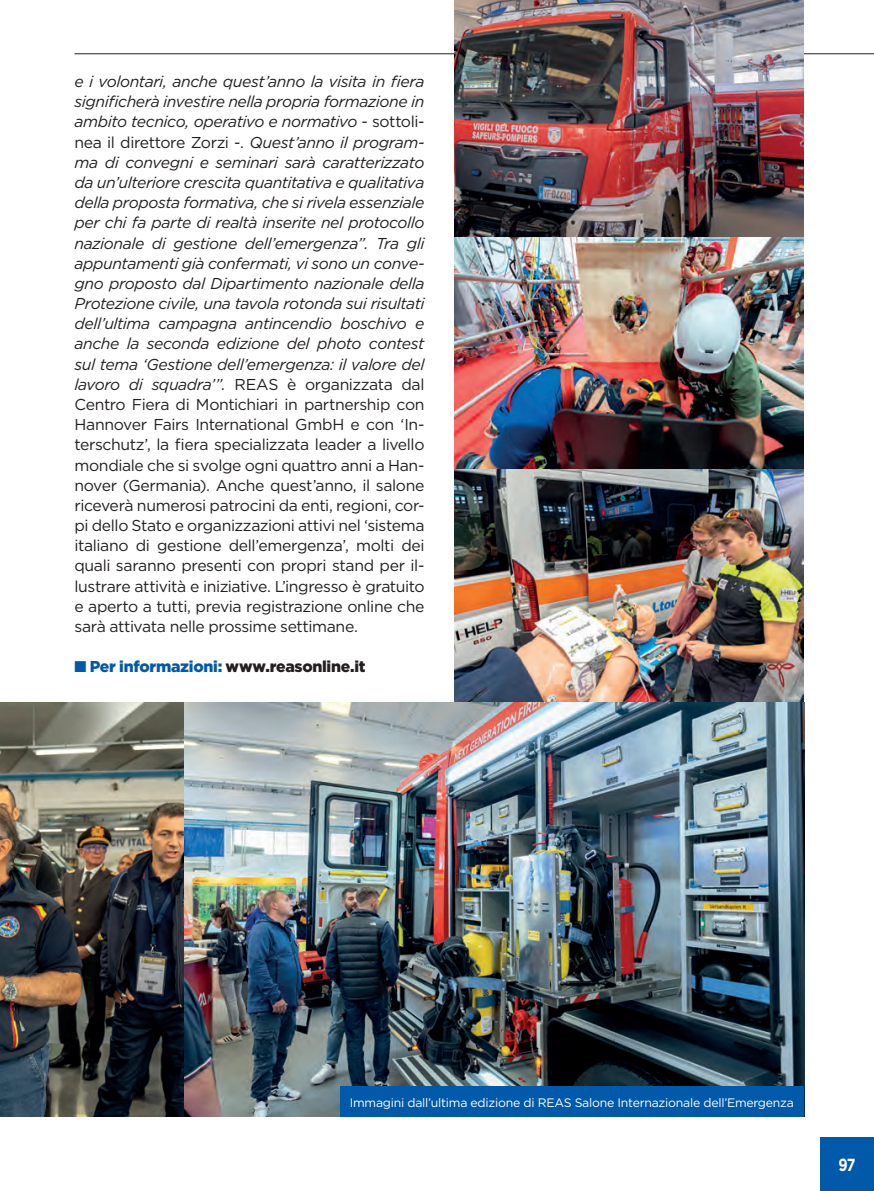
<style>
.page{position:relative;width:874px;height:1191px;background:#fff}
.page>*{position:absolute;margin:0;border:0;box-sizing:border-box;transform-origin:0 0}
.t1{font:700 17.5px "Gotham";color:#fff;scale:.8 1}
.t2{font:italic 15.75px/20.1px "Gotham";letter-spacing:-.025em;color:#231f20;text-align:justify}
.t3{font:900 15.75px "Gotham";letter-spacing:-.015em;color:#231f20}
.t4{font:12.25px "Gotham";letter-spacing:-.02em;color:#fff}
.s1{font-style:normal}
.s2{color:#0159a9}
</style>
<div class="page">
<div style="left:819px;top:1137px;width:54px;height:54px;background:#0159a9"></div>
<hr style="left:74px;top:53px;width:799px;height:1px;background:#231f20">
<img style="left:454px;top:0;width:349px;height:702px">
<img style="left:0;top:702px;width:184px;height:414px">
<img style="left:184px;top:702px;width:620px;height:414px">
<div style="left:340px;top:1086px;width:463px;height:30px;background:#0159a9"></div>
<p class="t2" style="left:74px;top:71px;width:351px">e i volontari, anche quest’anno la visita in fiera significherà investire nella propria formazione in ambito tecnico, operativo e normativo <span class="s1">- sottoli&shy;nea il direttore Zorzi -.</span> Quest’anno il program&shy;ma di convegni e seminari sarà caratterizzato da un’ulteriore crescita quantitativa e qualitativa della proposta formativa, che si rivela essenziale per chi fa parte di realtà inserite nel protocollo nazionale di gestione dell’emergenza”. Tra gli appuntamenti già confermati, vi sono un conve&shy;gno proposto dal Dipartimento nazionale della Protezione civile, una tavola rotonda sui risultati dell’ultima campagna antincendio boschivo e anche la seconda edizione del photo contest sul tema ‘Gestione dell’emergenza: il valore del lavoro di squadra’”. <span class="s1">REAS è organizzata dal Centro Fiera di Montichiari in partnership con Hannover Fairs International GmbH e con ‘In&shy;terschutz’, la fiera specializzata leader a livello mondiale che si svolge ogni quattro anni a Han&shy;nover (Germania). Anche quest’anno, il salone riceverà numerosi patrocini da enti, regioni, cor&shy;pi dello Stato e organizzazioni attivi nel ‘sistema italiano di gestione dell’emergenza’, molti dei quali saranno presenti con propri stand per il&shy;lustrare attività e iniziative. L’ingresso è gratuito e aperto a tutti, previa registrazione online che sarà attivata nelle prossime settimane.</span></p>
<p class="t3" style="left:74px;top:656px;width:292px"><span class="s2">■ Per informazioni:</span> www.reasonline.it</p>
<p class="t4" style="left:349px;top:1095px;width:445px">Immagini dall’ultima edizione di REAS Salone Internazionale dell’Emergenza</p>
<p class="t1" style="left:838px;top:1153px;width:23px">97</p>
</div>
